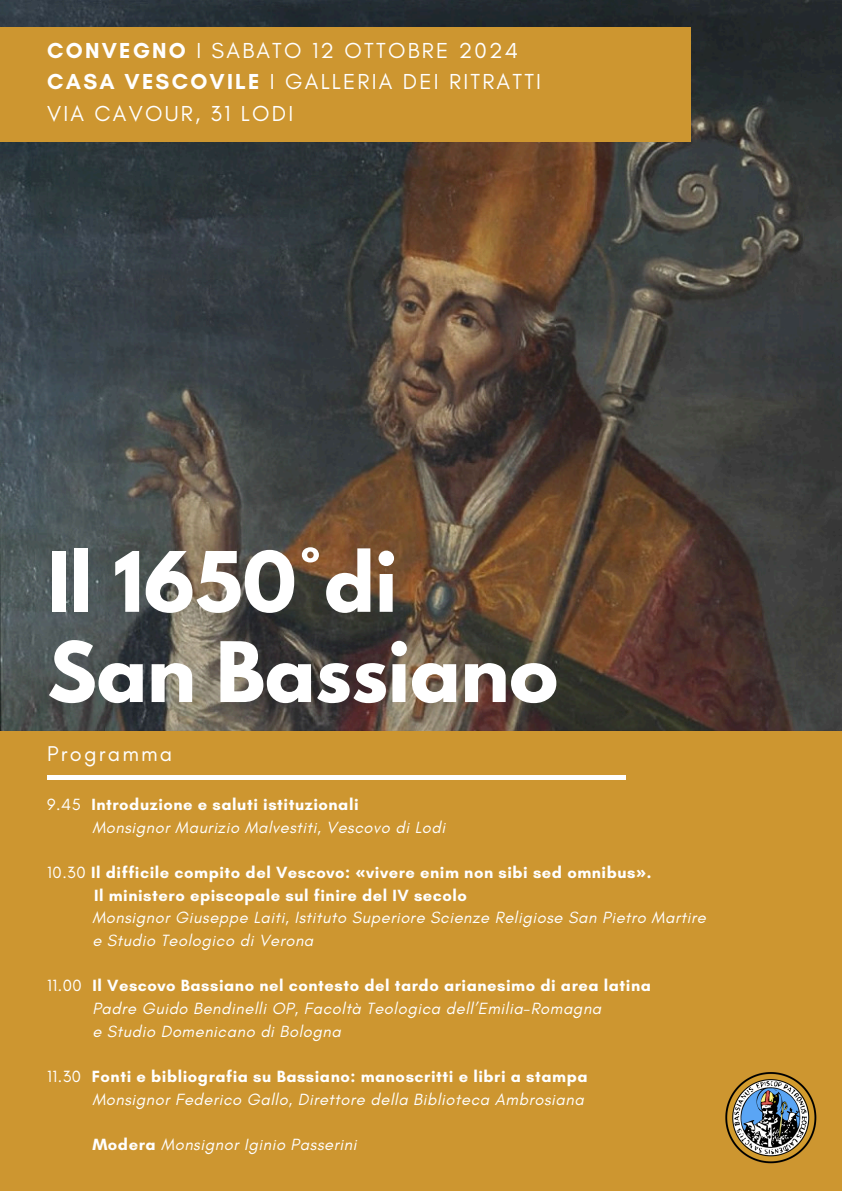
<style>
.page{position:relative;width:842px;height:1191px;background:#fff}
.page>*{position:absolute;margin:0;border:0;box-sizing:border-box;transform-origin:0 0}
.t1{font:700 73.7px/90.2px "League Spartan";color:#fff}
.t2{font:22.1px/31.5px "Glacial Indifference";letter-spacing:.1em;color:#fff}
.t3{font:21.8px "Glacial Indifference";letter-spacing:.1em;color:#fff}
.t4{font:italic 16.5px "Glacial Indifference";letter-spacing:.035em;color:#fff}
.t5{font:700 16.5px "Glacial Indifference";letter-spacing:.035em;color:#fff}
.s1{font-weight:700}
.s2{font-weight:400}
.s3{font-family:"Noto Sans"}
.s4{font-weight:700;font-style:normal}
</style>
<div class="page">
<img style="left:0;top:0;width:842px;height:731px">
<div style="left:0;top:731px;width:842px;height:459px;background:#cd9630"></div>
<hr style="left:47px;top:775px;width:579px;height:4px;background:#fff">
<div style="left:0;top:27px;width:691px;height:114px;background:#cd9630"></div>
<img style="left:725px;top:1072px;width:92px;height:92px">
<p class="t2" style="left:47px;top:34px;width:495px"><span class="s1">CONVEGNO</span> I SABATO 12 OTTOBRE 2024<br><span class="s1">CASA VESCOVILE</span> I GALLERIA DEI RITRATTI<br>VIA CAVOUR, 31 LODI</p>
<h1 class="t1" style="left:47px;top:546px;width:512px">Il 1650°di<br>San Bassiano</h1>
<p class="t3" style="left:47px;top:740px;width:127px">Programma</p>
<h3 class="t5" style="left:47px;top:794px;width:313px"><span class="s2">9.45</span> Introduzione e saluti istituzionali</h3>
<p class="t4" style="left:92px;top:816px;width:354px">Monsignor Maurizio Malvestiti, Vescovo di Lodi</p>
<p class="t5" style="left:47px;top:862px;width:606px"><span class="s2">10.30</span> Il difficile compito del Vescovo: <span class="s3">«</span>vivere enim non sibi sed omnibus<span class="s3">»</span>.</p>
<p class="t5" style="left:94px;top:884px;width:375px">Il ministero episcopale sul finire del IV secolo</p>
<p class="t4" style="left:92px;top:907px;width:615px">Monsignor Giuseppe Laiti, Istituto Superiore Scienze Religiose San Pietro Martire</p>
<p class="t4" style="left:92px;top:930px;width:223px">e Studio Teologico di Verona</p>
<p class="t5" style="left:47px;top:975px;width:605px"><span class="s2">11.00</span> Il Vescovo Bassiano nel contesto del tardo arianesimo di area latina</p>
<p class="t4" style="left:92px;top:998px;width:511px">Padre Guido Bendinelli OP, Facoltà Teologica dell’Emilia-Romagna</p>
<p class="t4" style="left:92px;top:1020px;width:250px">e Studio Domenicano di Bologna</p>
<p class="t5" style="left:47px;top:1066px;width:542px"><span class="s2">11.30</span> Fonti e bibliografia su Bassiano: manoscritti e libri a stampa</p>
<p class="t4" style="left:92px;top:1088px;width:493px">Monsignor Federico Gallo, Direttore della Biblioteca Ambrosiana</p>
<p class="t4" style="left:92px;top:1134px;width:266px"><span class="s4">Modera</span> Monsignor Iginio Passerini</p>
</div>
